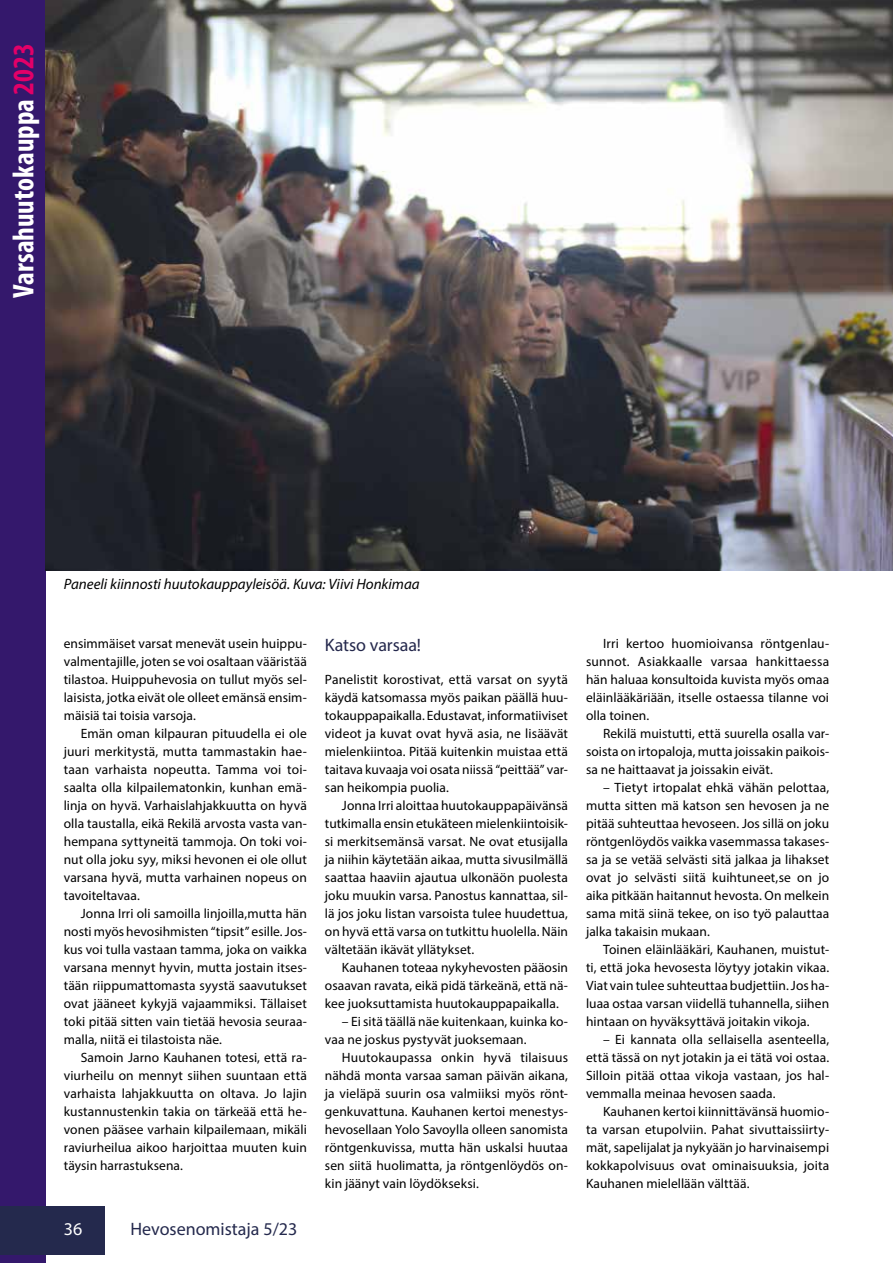
<style>
.page{position:relative;width:893px;height:1263px;background:#fff}
.page>*{position:absolute;margin:0;border:0;box-sizing:border-box;transform-origin:0 0}
.t1{font:700 condensed 30px "Myriad Pro";color:#fff}
.t2{font:18px "Myriad Pro";color:#24294d}
.t3{font:18px "Myriad Pro";letter-spacing:-.005em;color:#24284c}
.t4{font:18px "Myriad Pro";color:#fff}
.t5{font:italic 15px "Myriad Pro";color:#000}
.t6{font:13.5px/18px "Myriad Pro";letter-spacing:.005em;color:#000;text-align:justify}
.s1{color:#e20068}
</style>
<div class="page">
<div style="left:0;top:0;width:46px;height:1263px;background:#34186c"></div>
<div style="left:0;top:1206px;width:105px;height:49px;background:#24294d"></div>
<img style="left:45px;top:0;width:848px;height:571px">
<h1 class="t1" style="left:5px;top:298px;width:256px;rotate:-90deg">Varsahuutokauppa <span class="s1">2023</span></h1>
<p class="t5" style="left:64px;top:575px;width:357px">Paneeli kiinnosti huutokauppayleisöä. Kuva: Viivi Honkimaa</p>
<p class="t6" style="left:64px;top:634px;width:245px">ensimmäiset varsat menevät usein huippu&shy;valmentajille, joten se voi osaltaan vääristää tilastoa. Huippuhevosia on tullut myös sel&shy;laisista, jotka eivät ole olleet emänsä ensim&shy;mäisiä tai toisia varsoja.</p>
<p class="t6" style="left:64px;top:724px;width:245px;text-indent:17px">Emän oman kilpauran pituudella ei ole juuri merkitystä, mutta tammastakin hae&shy;taan varhaista nopeutta. Tamma voi toi&shy;saalta olla kilpailematonkin, kunhan emä&shy;linja on hyvä. Varhaislahjakkuutta on hyvä olla taustalla, eikä Rekilä arvosta vasta van&shy;hempana syttyneitä tammoja. On toki voi&shy;nut olla joku syy, miksi hevonen ei ole ollut varsana hyvä, mutta varhainen nopeus on tavoiteltavaa.</p>
<p class="t6" style="left:64px;top:904px;width:245px;text-indent:17px">Jonna Irri oli samoilla linjoilla,mutta hän nosti myös hevosihmisten “tipsit” esille. Jos&shy;kus voi tulla vastaan tamma, joka on vaikka varsana mennyt hyvin, mutta jostain itses&shy;tään riippumattomasta syystä saavutukset ovat jääneet kykyjä vajaammiksi. Tällaiset toki pitää sitten vain tietää hevosia seuraa&shy;malla, niitä ei tilastoista näe.</p>
<p class="t6" style="left:64px;top:1048px;width:245px;text-indent:17px">Samoin Jarno Kauhanen totesi, että ra&shy;viurheilu on mennyt siihen suuntaan että varhaista lahjakkuutta on oltava. Jo lajin kustannustenkin takia on tärkeää että he&shy;vonen pääsee varhain kilpailemaan, mikäli raviurheilua aikoo harjoittaa muuten kuin täysin harrastuksena.</p>
<h2 class="t4" style="left:64px;top:1218px;width:20px">36</h2>
<h2 class="t2" style="left:130px;top:1218px;width:168px">Hevosenomistaja 5/23</h2>
<h2 class="t3" style="left:325px;top:634px;width:98px">Katso varsaa!</h2>
<p class="t6" style="left:325px;top:670px;width:245px">Panelistit korostivat, että varsat on syytä käydä katsomassa myös paikan päällä huu&shy;tokauppapaikalla. Edustavat, informatiiviset videot ja kuvat ovat hyvä asia, ne lisäävät mielenkiintoa. Pitää kuitenkin muistaa että taitava kuvaaja voi osata niissä “peittää” var&shy;san heikompia puolia.</p>
<p class="t6" style="left:325px;top:796px;width:245px;text-indent:17px">Jonna Irri aloittaa huutokauppapäivänsä tutkimalla ensin etukäteen mielenkiintoisik&shy;si merkitsemänsä varsat. Ne ovat etusijalla ja niihin käytetään aikaa, mutta sivusilmällä saattaa haaviin ajautua ulkonäön puolesta joku muukin varsa. Panostus kannattaa, sil&shy;lä jos joku listan varsoista tulee huudettua, on hyvä että varsa on tutkittu huolella. Näin vältetään ikävät yllätykset.</p>
<p class="t6" style="left:325px;top:958px;width:245px;text-indent:17px">Kauhanen toteaa nykyhevosten pääosin osaavan ravata, eikä pidä tärkeänä, että nä&shy;kee juoksuttamista huutokauppapaikalla.</p>
<p class="t6" style="left:325px;top:1012px;width:245px;text-indent:17px">– Ei sitä täällä näe kuitenkaan, kuinka ko&shy;vaa ne joskus pystyvät juoksemaan.</p>
<p class="t6" style="left:325px;top:1048px;width:245px;text-indent:17px">Huutokaupassa onkin hyvä tilaisuus nähdä monta varsaa saman päivän aikana, ja vieläpä suurin osa valmiiksi myös rönt&shy;genkuvattuna. Kauhanen kertoi menestys&shy;hevosellaan Yolo Savoylla olleen sanomista röntgenkuvissa, mutta hän uskalsi huutaa sen siitä huolimatta, ja röntgenlöydös on&shy;kin jäänyt vain löydökseksi.</p>
<p class="t6" style="left:586px;top:634px;width:245px;text-indent:17px">Irri kertoo huomioivansa röntgenlau&shy;sunnot. Asiakkaalle varsaa hankittaessa hän haluaa konsultoida kuvista myös omaa eläinlääkäriään, itselle ostaessa tilanne voi olla toinen.</p>
<p class="t6" style="left:586px;top:724px;width:245px;text-indent:17px">Rekilä muistutti, että suurella osalla var&shy;soista on irtopaloja, mutta joissakin paikois&shy;sa ne haittaavat ja joissakin eivät.</p>
<p class="t6" style="left:586px;top:778px;width:245px;text-indent:17px">– Tietyt irtopalat ehkä vähän pelottaa, mutta sitten mä katson sen hevosen ja ne pitää suhteuttaa hevoseen. Jos sillä on joku röntgenlöydös vaikka vasemmassa takases&shy;sa ja se vetää selvästi sitä jalkaa ja lihakset ovat jo selvästi siitä kuihtuneet,se on jo aika pitkään haitannut hevosta. On melkein sama mitä siinä tekee, on iso työ palauttaa jalka takaisin mukaan.</p>
<p class="t6" style="left:586px;top:940px;width:245px;text-indent:17px">Toinen eläinlääkäri, Kauhanen, muistut&shy;ti, että joka hevosesta löytyy jotakin vikaa.<br>Viat vain tulee suhteuttaa budjettiin. Jos ha&shy;luaa ostaa varsan viidellä tuhannella, siihen hintaan on hyväksyttävä joitakin vikoja.</p>
<p class="t6" style="left:586px;top:1030px;width:245px;text-indent:17px">– Ei kannata olla sellaisella asenteella, että tässä on nyt jotakin ja ei tätä voi ostaa.<br>Silloin pitää ottaa vikoja vastaan, jos hal&shy;vemmalla meinaa hevosen saada.</p>
<p class="t6" style="left:586px;top:1102px;width:245px;text-indent:17px">Kauhanen kertoi kiinnittävänsä huomio&shy;ta varsan etupolviin. Pahat sivuttaissiirty&shy;mät, sapelijalat ja nykyään jo harvinaisempi kokkapolvisuus ovat ominaisuuksia, joita Kauhanen mielellään välttää.</p>
</div>
